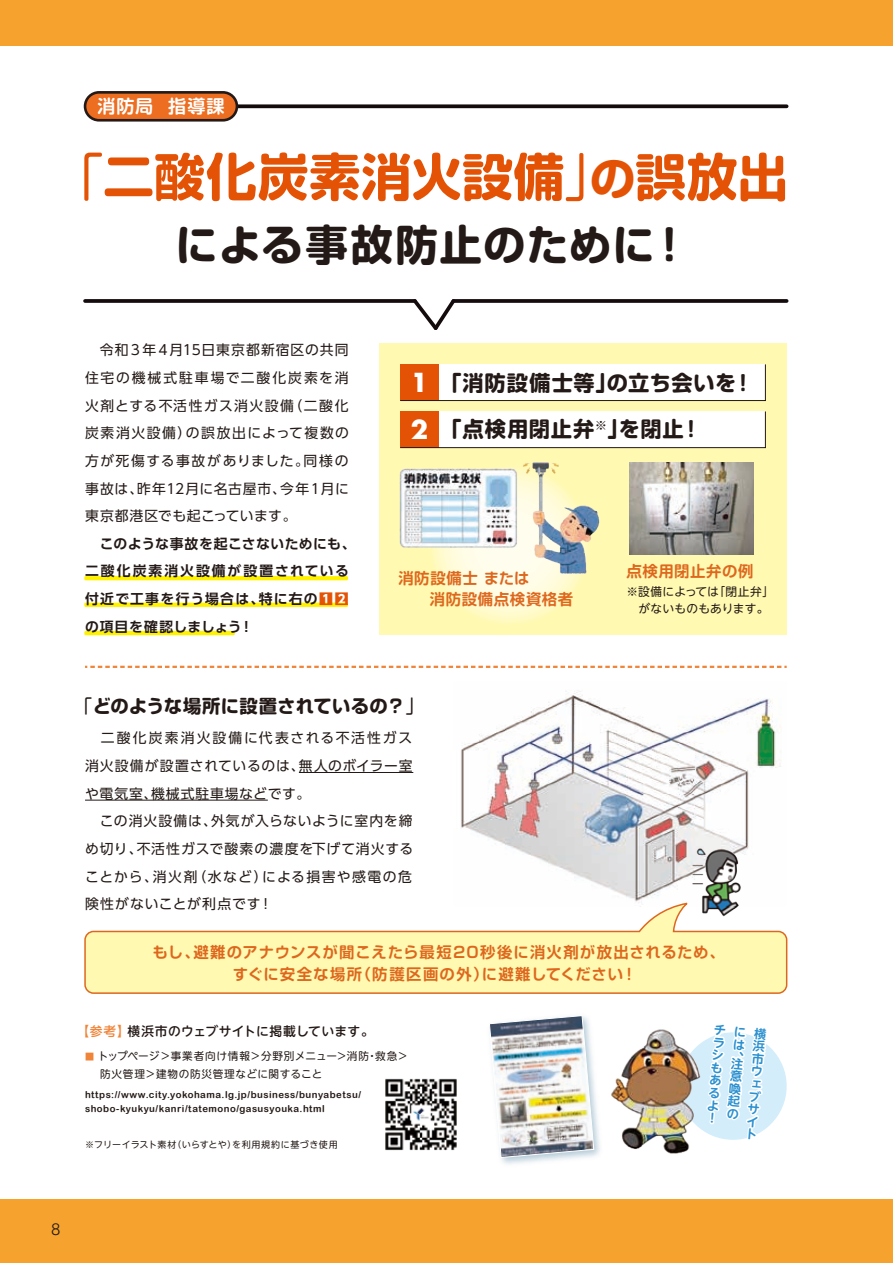
<style>
.page{position:relative;width:893px;height:1263px;background:#f5a32e}
.page>*{position:absolute;margin:0;border:0;box-sizing:border-box;transform-origin:0 0}
.t1{font:700 51px "Soft Go Std";letter-spacing:.01em;color:#e45305}
.t2{font:700 42.45px "Soft Go Std";letter-spacing:.025em;color:#231916}
.t3{font:700 21.3px/46px "Soft Go Std";letter-spacing:.035em;color:#231916}
.t4{font:700 18.3px "Soft Go Std";letter-spacing:.02em;color:#231916}
.t5{font:700 18px "Soft Go Std De";letter-spacing:.055em;color:#fff}
.t6{font:15.9px "Tsuku Go Pro R";color:#231916}
.t7{font:700 15.45px/22.8px "Soft Go Std De";letter-spacing:.065em;color:#de671e;text-align:center}
.t8{font:700 15.45px/21.3px "Soft Go Std De";letter-spacing:.045em;color:#de671e}
.t9{font:13.8px/27.6px "UD Shin Go Pro";letter-spacing:.07em;color:#231916;text-align:justify}
.t10{font:700 13.8px/27.6px "UD Shin Go Pro De";letter-spacing:.08em;color:#231916}
.t11{font:500 12.75px "UD Shin M Go Pro";letter-spacing:.03em;color:#231916}
.t12{font:700 12.15px/12.6px "UD Shin M Go Pro De";color:#2a90d0;text-align:justify}
.t13{font:11.7px/17px "UD Shin M Go Pro";letter-spacing:.025em;color:#231916}
.t14{font:10.65px/18px "UD Shin M Go Pro";letter-spacing:.06em;color:#231916}
.t15{font:9.6px/13.8px "Arial Rounded MT Bold";letter-spacing:.05em;color:#231916}
.t16{font:9px "UD Shin M Go Pro";letter-spacing:.045em;color:#231916}
.s1{font-weight:400}
.s2{font-size:45.9px}
.s3{font-family:"UD Shin Go Pro";font-weight:800;color:#e45305}
.s4{font-family:"Futura";font-size:25.5px;color:#fff}
.s5{color:#f08438}
.s6{font-size:9px;color:#f08438}
</style>
<div class="page">
<div style="left:0;top:47px;width:893px;height:1152px;background:#fff"></div>
<div style="left:679px;top:1032px;width:108px;height:108px;background:#d3edfb;border-radius:50%"></div>
<div style="left:379px;top:343px;width:408px;height:292px;background:#fff9b1"></div>
<svg style="left:85px;top:666px;width:702px;height:2px"></svg>
<img style="left:461px;top:691px;width:320px;height:212px">
<img style="left:690px;top:845px;width:58px;height:58px">
<img style="left:501px;top:1083px;width:99px;height:81px">
<img style="left:489px;top:1016px;width:105px;height:142px">
<img style="left:611px;top:1029px;width:89px;height:125px">
<svg style="left:414px;top:299px;width:41px;height:31px"></svg>
<svg style="left:453px;top:299px;width:334px;height:4px"></svg>
<svg style="left:85px;top:299px;width:330px;height:4px"></svg>
<svg style="left:238px;top:104px;width:549px;height:4px;background:#2d2527"></svg>
<div style="left:85px;top:92px;width:152px;height:28px;background:#ed6d21;border-radius:14px"></div>
<div style="left:84px;top:91px;width:154px;height:31px;border:3px solid #231916;border-radius:14px"></div>
<hr style="left:299px;top:772px;width:114px;height:1px;background:#231916">
<hr style="left:85px;top:800px;width:183px;height:1px;background:#231916">
<svg style="left:400px;top:411px;width:366px;height:37px;background:#f6e7df"></svg>
<svg style="left:400px;top:364px;width:366px;height:37px;background:#f6e7df"></svg>
<img style="left:629px;top:462px;width:125px;height:93px">
<svg style="left:84px;top:576px;width:264px;height:4px"></svg>
<svg style="left:84px;top:603px;width:264px;height:4px"></svg>
<hr style="left:84px;top:631px;width:151px;height:4px;background:#fff200">
<svg style="left:84px;top:903px;width:704px;height:91px"></svg>
<img style="left:385px;top:1078px;width:72px;height:72px">
<svg style="left:429px;top:464px;width:161px;height:161px"></svg>
<img style="left:399px;top:464px;width:120px;height:92px">
<img style="left:519px;top:462px;width:81px;height:116px">
<svg style="left:700px;top:953px;width:69px;height:187px"></svg>
<h3 class="t5" style="left:98px;top:94px;width:128px">消防局 指導課</h3>
<h1 class="t1" style="left:52px;top:141px;width:737px"><span class="s1">「</span>二酸化炭素消火設備<span class="s1">」</span><span class="s2">の</span>誤放出</h1>
<h2 class="t2" style="left:176px;top:215px;width:516px">による事故防止のために！</h2>
<p class="t9" style="left:85px;top:336px;width:265px">　令和３年４月15日東京都新宿区の共同住宅の機械式駐車場で二酸化炭素を消火剤とする不活性ガス消火設備（二酸化炭素消火設備）の誤放出によって複数の方が死傷する事故がありました。同様の事故は、昨年12月に名古屋市、今年１月に東京都港区でも起こっています。</p>
<p class="t10" style="left:85px;top:529px;width:272px">　このような事故を起こさないためにも、二酸化炭素消火設備が設置されている付近で工事を行う場合は、特に右の<span class="s3">12</span>の項目を確認しましょう！</p>
<h3 class="t3" style="left:411px;top:359px;width:345px"><span class="s4">1</span> 「消防設備士等」の立ち会いを！<br><span class="s4">2</span> 「点検用閉止弁<sup>※</sup>」を閉止！</h3>
<p class="t8" style="left:398px;top:566px;width:176px">消防設備士 または<br>　　消防設備点検資格者</p>
<p class="t8" style="left:626px;top:559px;width:129px">点検用閉止弁の例</p>
<p class="t13" style="left:626px;top:583px;width:150px">※設備によっては「閉止弁」　がないものもあります。　</p>
<h3 class="t4" style="left:74px;top:693px;width:352px"><span class="s1">「</span>どのような場所に設置されているの？<span class="s1">」</span></h3>
<p class="t9" style="left:85px;top:724px;width:330px;text-align:left">　二酸化炭素消火設備に代表される不活性ガス消火設備が設置されているのは、無人のボイラー室や電気室、機械式駐車場などです。<br>　この消火設備は、外気が入らないように室内を締め切り、不活性ガスで酸素の濃度を下げて消火することから、消火剤（水など）による損害や感電の危険性がないことが利点です！</p>
<p class="t7" style="left:152px;top:939px;width:574px">もし、避難のアナウンスが聞こえたら最短20秒後に消火剤が放出されるため、すぐに安全な場所（防護区画の外）に避難してください！</p>
<p class="t11" style="left:76px;top:1020px;width:299px"><span class="s5">【参考】</span>横浜市のウェブサイトに掲載しています。</p>
<p class="t14" style="left:85px;top:1046px;width:325px"><span class="s6">■</span> トップページ＞事業者向け情報＞分野別メニュー＞消防・救急＞　 防火管理＞建物の防災管理などに関すること</p>
<p class="t15" style="left:85px;top:1087px;width:278px">https://www.city.yokohama.lg.jp/business/bunyabetsu/ shobo-kyukyu/kanri/tatemono/gasusyouka.html</p>
<p class="t16" style="left:85px;top:1137px;width:254px">※フリーイラスト素材（いらすとや）を利用規約に基づき使用</p>
<p class="t12" style="left:714px;top:1023px;width:8px;rotate:5deg">チラシもあるよ！</p>
<p class="t12" style="left:755px;top:1026px;width:8px;rotate:5deg">横浜市ウェブサイト</p>
<p class="t12" style="left:732px;top:1056px;width:8px;rotate:5deg">注意喚起の</p>
<p class="t6" style="left:51px;top:1215px;width:11px">8</p>
</div>
